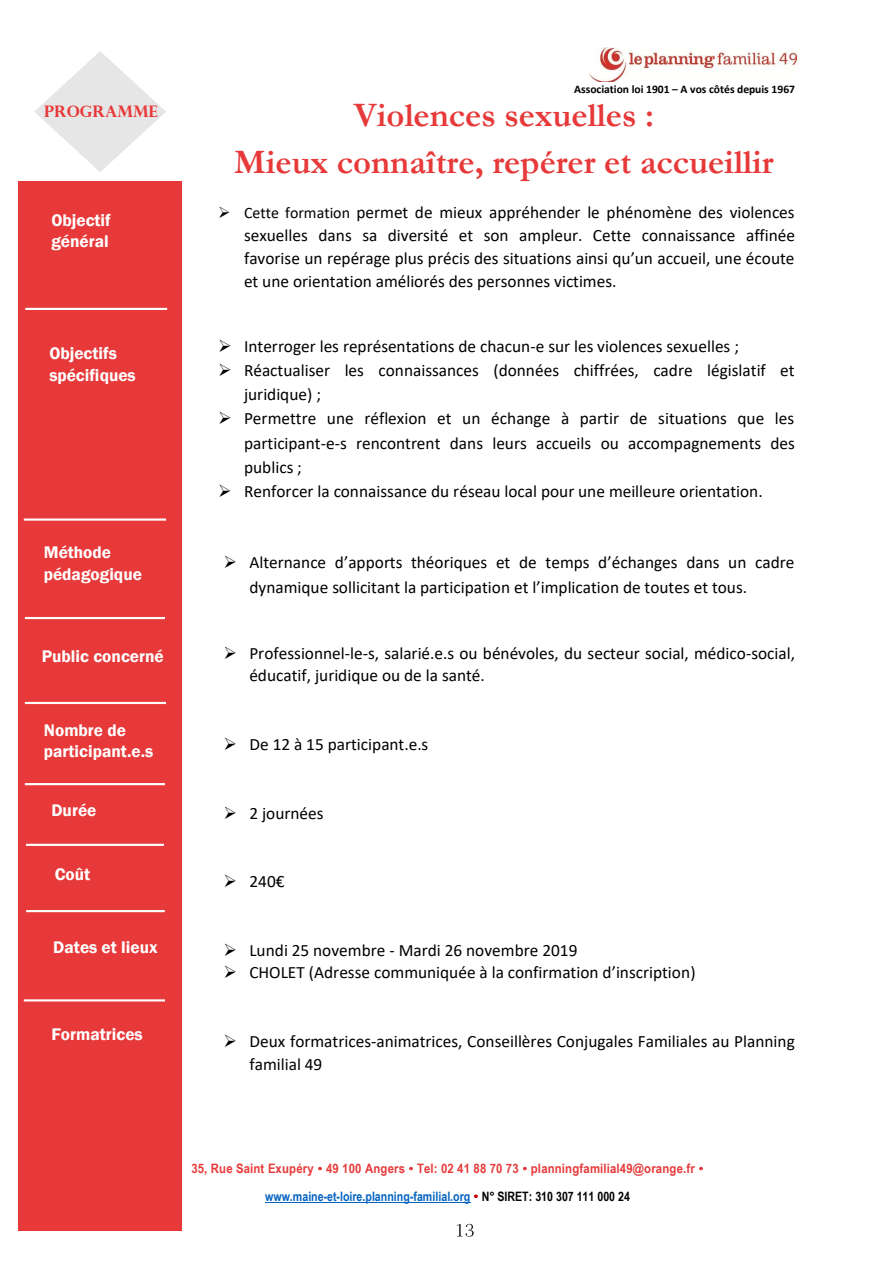
<style>
.page{position:relative;width:893px;height:1263px;background:#fff}
.page>*{position:absolute;margin:0;border:0;box-sizing:border-box;transform-origin:0 0}
.t1{font:700 34.65px/47.5px "Garamond";color:#e73939;text-align:center}
.t2{font:17.25px/22.8px "Calibri";color:#000}
.t3{font:17.25px/21.1px "Franklin Gothic Demi";color:#fff}
.t4{font:700 15.9px "Perpetua Titling";color:#e73939}
.t5{font:700 13.05px/27.8px "Arial Narrow";letter-spacing:.005em;color:#e73939;scale:1.07 1}
.t6{font:700 11.55px "Calibri";color:#000}
.s1{font-size:15.9px}
.s2{color:#0563c1}
.s3{color:#000}
</style>
<div class="page">
<hr style="left:265px;top:1202px;width:205px;height:1px;background:#0563c1">
<img style="left:589px;top:47px;width:207px;height:35px">
<div style="left:18px;top:181px;width:164px;height:1049px;background:#e73939"></div>
<hr style="left:25px;top:783px;width:140px;height:2px;background:#fff">
<hr style="left:25px;top:702px;width:141px;height:2px;background:#fff">
<hr style="left:25px;top:617px;width:140px;height:2px;background:#fff">
<hr style="left:24px;top:518px;width:142px;height:3px;background:#fff">
<hr style="left:25px;top:308px;width:142px;height:2px;background:#fff">
<svg style="left:34px;top:51px;width:132px;height:121px"></svg>
<hr style="left:26px;top:910px;width:139px;height:2px;background:#fff">
<hr style="left:26px;top:844px;width:138px;height:2px;background:#fff">
<hr style="left:24px;top:999px;width:141px;height:2px;background:#fff">
<p class="t4" style="left:44px;top:102px;width:115px">PROGRAMME</p>
<p class="t3" style="left:51px;top:211px;width:61px">Objectif général</p>
<p class="t3" style="left:49px;top:344px;width:88px">Objectifs spécifiques</p>
<p class="t3" style="left:44px;top:543px;width:100px">Méthode pédagogique</p>
<p class="t3" style="left:42px;top:647px;width:123px">Public concerné</p>
<p class="t3" style="left:44px;top:720px;width:111px">Nombre de participant.e.s</p>
<p class="t3" style="left:51px;top:801px;width:47px">Durée</p>
<p class="t3" style="left:55px;top:865px;width:37px">Coût</p>
<p class="t3" style="left:53px;top:938px;width:106px">Dates et lieux</p>
<p class="t3" style="left:51px;top:1025px;width:93px">Formatrices</p>
<p class="t6" style="left:574px;top:85px;width:222px">Association loi 1901 – A vos côtés depuis 1967</p>
<h1 class="t1" style="left:234px;top:95px;width:541px">Violences sexuelles :<br>Mieux connaître, repérer et accueillir</h1>
<p class="t2" style="left:244px;top:202px;width:552px;text-align:justify;text-indent:-26px">➢ <span class="s1">Cette formation</span> permet de mieux appréhender le phénomène des violences sexuelles dans sa diversité et son ampleur. Cette connaissance affinée favorise un repérage plus précis des situations ainsi qu’un accueil, une écoute et une orientation améliorés des personnes victimes.</p>
<p class="t2" style="left:218px;top:336px;width:522px">➢ Interroger les représentations de chacun-e sur les violences sexuelles ;</p>
<p class="t2" style="left:244px;top:359px;width:552px;line-height:24.2px;text-indent:-26px">➢ Réactualiser les connaissances (données chiffrées, cadre législatif et juridique) ;</p>
<p class="t2" style="left:244px;top:408px;width:552px;line-height:24.3px;text-align:justify;text-indent:-26px">➢ Permettre une réflexion et un échange à partir de situations que les participant-e-s rencontrent dans leurs accueils ou accompagnements des publics ;</p>
<p class="t2" style="left:218px;top:481px;width:546px">➢ Renforcer la connaissance du réseau local pour une meilleure orientation.</p>
<p class="t2" style="left:249px;top:550px;width:547px;line-height:24.2px;text-indent:-26px">➢ Alternance d’apports théoriques et de temps d’échanges dans un cadre dynamique sollicitant la participation et l’implication de toutes et tous.</p>
<p class="t2" style="left:249px;top:643px;width:547px;text-indent:-26px">➢ Professionnel-le-s, salarié.e.s ou bénévoles, du secteur social, médico-social, éducatif, juridique ou de la santé.</p>
<p class="t2" style="left:223px;top:734px;width:206px">➢ De 12 à 15 participant.e.s</p>
<p class="t2" style="left:223px;top:803px;width:102px">➢ 2 journées</p>
<p class="t2" style="left:223px;top:870px;width:63px">➢ 240€</p>
<p class="t2" style="left:223px;top:940px;width:356px">➢ Lundi 25 novembre - Mardi 26 novembre 2019</p>
<p class="t2" style="left:223px;top:962px;width:474px">➢ CHOLET (Adresse communiquée à la confirmation d’inscription)</p>
<p class="t2" style="left:249px;top:1031px;width:547px;text-indent:-26px">➢ Deux formatrices-animatrices, Conseillères Conjugales Familiales au Planning familial 49</p>
<p class="t5" style="left:265px;top:1156px;width:403px;text-indent:-74px">35, Rue Saint Exupéry 49 100 Angers Tel: 02 41 88 70 73 planningfamilial49@orange.fr <span class="s2">www.maine-et-loire.planning-familial.org</span> <span class="s3">N° SIRET: 310 307 111 000 24</span></p>
</div>
